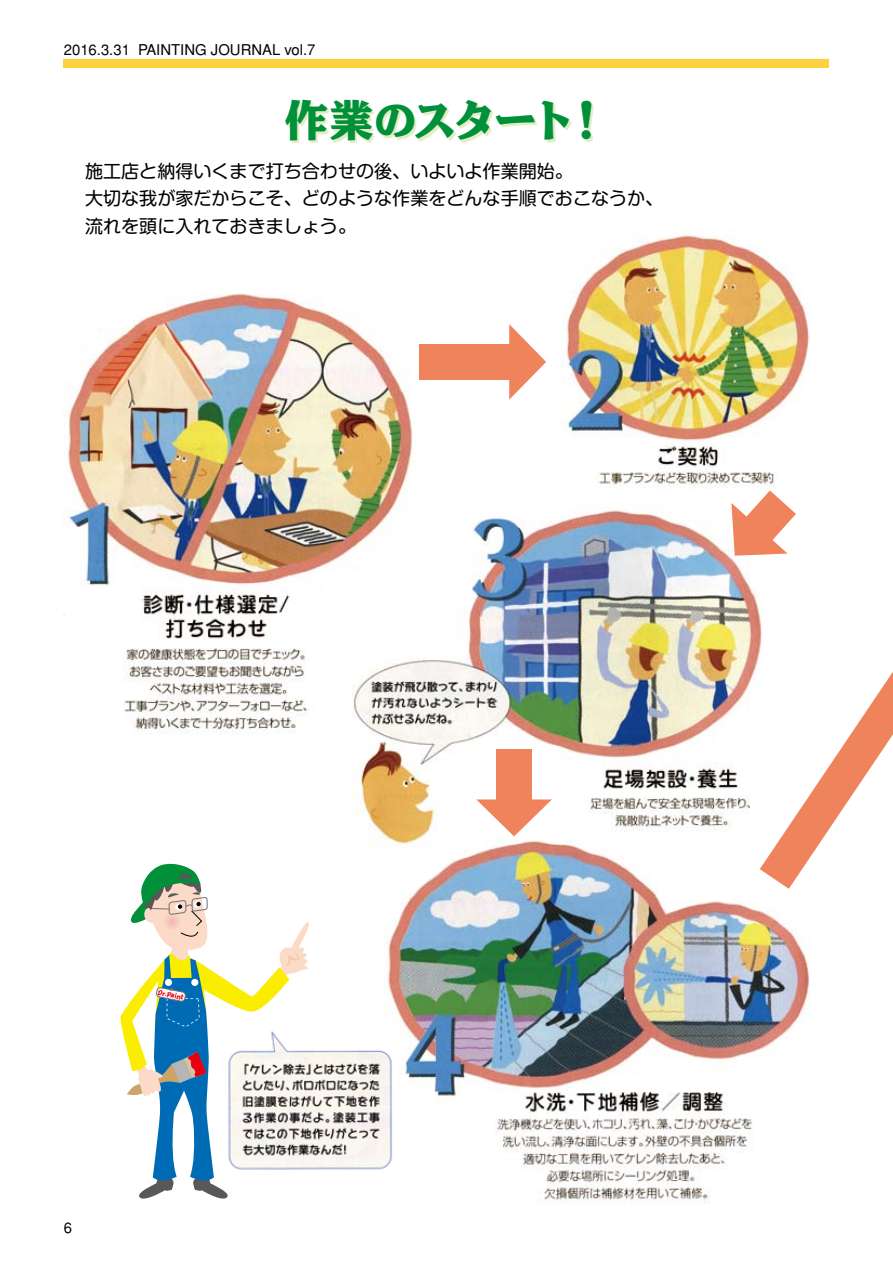
<style>
.page{position:relative;width:893px;height:1263px;background:#fff}
.page>*{position:absolute;margin:0;border:0;box-sizing:border-box;transform-origin:0 0}
.t1{font:44.7px "Ro NOW Std MU";letter-spacing:-.095em;color:#00903a}
.t2{font:18px/27.6px "Shin M Go Pro";color:#000}
.t3{font:14.85px "Helvetica";color:#000}
.t4{font:8.55px "DF Kaku Pop Std W7";color:#e60012}
</style>
<div class="page">
<div style="left:64px;top:60px;width:765px;height:8px;background:#fdd23e"></div>
<img style="left:64px;top:293px;width:349px;height:439px">
<img style="left:566px;top:235px;width:243px;height:254px">
<div style="left:287px;top:102px;width:307px;height:41px;background:#d7e7af;opacity:.75"></div>
<img style="left:351px;top:503px;width:411px;height:334px">
<img style="left:384px;top:834px;width:426px;height:370px">
<div style="left:419px;top:344px;width:100px;height:35px;background:#ef845c"></div>
<div style="left:496px;top:749px;width:36px;height:60px;background:#ef845c"></div>
<svg style="left:509px;top:324px;width:37px;height:76px"></svg>
<svg style="left:731px;top:490px;width:65px;height:66px"></svg>
<svg style="left:476px;top:799px;width:76px;height:37px"></svg>
<svg style="left:760px;top:672px;width:133px;height:217px"></svg>
<svg style="left:120px;top:863px;width:189px;height:336px"></svg>
<img style="left:225px;top:1028px;width:171px;height:144px">
<p class="t3" style="left:64px;top:41px;width:253px">2016.3.31 PAINTING JOURNAL vol.7</p>
<h1 class="t1" style="left:284px;top:89px;width:326px">作業のスタート！</h1>
<p class="t2" style="left:85px;top:155px;width:580px">施工店と納得いくまで打ち合わせの後、いよいよ作業開始。<br>大切な我が家だからこそ、どのような作業をどんな手順でおこなうか、流れを頭に入れておきましょう。</p>
<p class="t4" style="left:159px;top:987px;width:28px;rotate:12deg">Dr.Paint</p>
<p class="t3" style="left:64px;top:1219px;width:10px">6</p>
</div>
